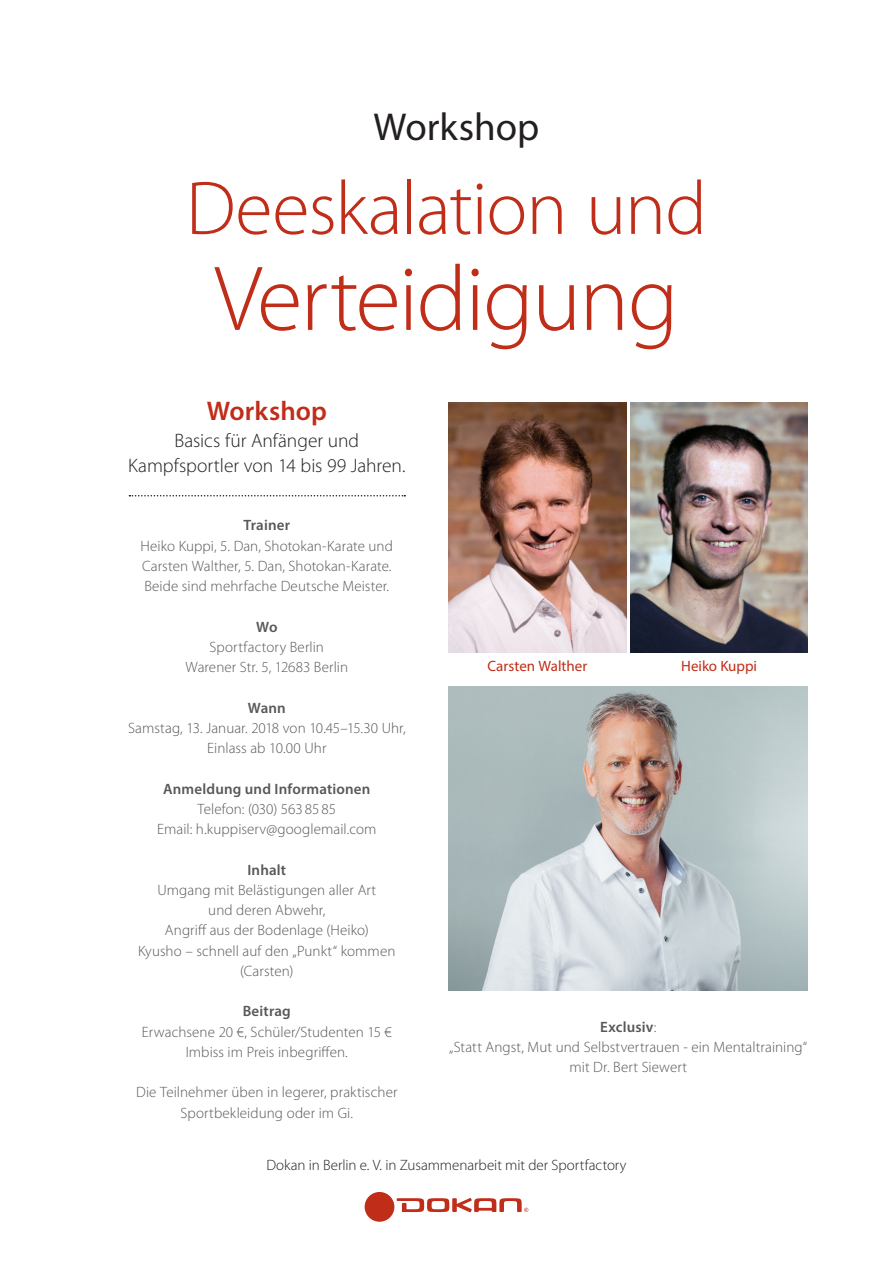
<style>
.page{position:relative;width:893px;height:1263px;background:#fff}
.page>*{position:absolute;margin:0;border:0;box-sizing:border-box;transform-origin:0 0}
.Hauptüberschrift{font:300 93px "Myriad Pro";letter-spacing:-.02em;color:#c02d19}
.Hauptüberschrift-2{font:300 76.5px "Myriad Pro";letter-spacing:-.015em;color:#c02d19}
.t1{font:39px "Myriad Pro";color:#231f20}
.Hauptüberschrift-3{font:600 27px "Myriad Pro";letter-spacing:.005em;color:#c02d19}
.Hauptüberschrift-4{font:300 19.5px "Myriad Pro";letter-spacing:-.005em;color:#231f20}
.Hauptüberschrift-5{font:300 15px/20.2px "Myriad Pro";letter-spacing:.005em;color:#57585a;text-align:center}
.Hauptüberschrift-6{font:600 15px "Myriad Pro";letter-spacing:.01em;color:#57585a}
.t2{font:300 15px "Myriad Pro";color:#231f20}
.t3{font:15px "Myriad Pro";color:#c02d19}
.s1{font-weight:300}
</style>
<div class="page">
<img style="left:449px;top:687px;width:359px;height:303px">
<svg style="left:129px;top:495px;width:276px;height:1px"></svg>
<img style="left:449px;top:402px;width:177px;height:251px">
<img style="left:630px;top:402px;width:178px;height:251px">
<div style="left:365px;top:1192px;width:29px;height:30px;background:#c02d19;border-radius:50%"></div>
<svg style="left:397px;top:1198px;width:131px;height:14px"></svg>
<p class="t1" style="left:373px;top:103px;width:167px">Workshop</p>
<p class="Hauptüberschrift-2" style="left:186px;top:166px;width:522px">Deeskalation und</p>
<p class="Hauptüberschrift" style="left:214px;top:248px;width:466px">Verteidigung</p>
<p class="Hauptüberschrift-3" style="left:207px;top:394px;width:122px">Workshop</p>
<p class="Hauptüberschrift-4" style="left:174px;top:430px;width:186px">Basics für Anfänger und</p>
<p class="Hauptüberschrift-4" style="left:128px;top:455px;width:279px">Kampfsportler von 14 bis 99 Jahren.</p>
<p class="Hauptüberschrift-6" style="left:244px;top:516px;width:48px">Trainer</p>
<p class="Hauptüberschrift-5" style="left:141px;top:536px;width:254px">Heiko Kuppi, 5. Dan, Shotokan-Karate und</p>
<p class="Hauptüberschrift-5" style="left:142px;top:556px;width:251px">Carsten Walther, 5. Dan, Shotokan-Karate.</p>
<p class="Hauptüberschrift-5" style="left:144px;top:576px;width:246px">Beide sind mehrfache Deutsche Meister.</p>
<p class="Hauptüberschrift-6" style="left:256px;top:617px;width:23px">Wo</p>
<p class="Hauptüberschrift-5" style="left:210px;top:637px;width:116px">Sportfactory Berlin</p>
<p class="Hauptüberschrift-5" style="left:186px;top:657px;width:164px">Warener Str. 5, 12683 Berlin</p>
<p class="Hauptüberschrift-6" style="left:248px;top:698px;width:39px">Wann</p>
<p class="Hauptüberschrift-5" style="left:128px;top:718px;width:279px">Samstag, 13. Januar. 2018 von 10.45–15.30 Uhr,<br>Einlass ab 10.00 Uhr</p>
<p class="Hauptüberschrift-6" style="left:163px;top:779px;width:209px">Anmeldung und Informationen</p>
<p class="Hauptüberschrift-5" style="left:198px;top:799px;width:140px">Telefon: (030) 563 85 85</p>
<p class="Hauptüberschrift-5" style="left:157px;top:819px;width:221px">Email: h.kuppiserv@googlemail.com</p>
<p class="Hauptüberschrift-6" style="left:247px;top:860px;width:40px">Inhalt</p>
<p class="Hauptüberschrift-5" style="left:157px;top:880px;width:220px">Umgang mit Belästigungen aller Art</p>
<p class="Hauptüberschrift-5" style="left:208px;top:900px;width:119px">und deren Abwehr,</p>
<p class="Hauptüberschrift-5" style="left:165px;top:920px;width:205px">Angriff aus der Bodenlage (Heiko)</p>
<p class="Hauptüberschrift-5" style="left:138px;top:941px;width:259px">Kyusho – schnell auf den „Punkt“ kommen (Carsten)</p>
<p class="Hauptüberschrift-6" style="left:243px;top:1002px;width:50px">Beitrag</p>
<p class="Hauptüberschrift-5" style="left:142px;top:1022px;width:252px">Erwachsene 20 €, Schüler/Studenten 15 €</p>
<p class="Hauptüberschrift-5" style="left:186px;top:1042px;width:164px">Imbiss im Preis inbegriffen.</p>
<p class="Hauptüberschrift-5" style="left:136px;top:1082px;width:263px">Die Teilnehmer üben in legerer, praktischer<br>Sportbekleidung oder im Gi.</p>
<p class="t3" style="left:487px;top:657px;width:101px">Carsten Walther</p>
<p class="t3" style="left:681px;top:656px;width:77px">Heiko Kuppi</p>
<p class="Hauptüberschrift-6" style="left:600px;top:1017px;width:58px">Exclusiv<span class="s1">:</span></p>
<p class="Hauptüberschrift-5" style="left:449px;top:1037px;width:360px">„Statt Angst, Mut und Selbstvertrauen - ein Mentaltraining“ mit Dr. Bert Siewert</p>
<p class="t2" style="left:266px;top:1157px;width:362px">Dokan in Berlin e. V. in Zusammenarbeit mit der Sportfactory</p>
</div>
